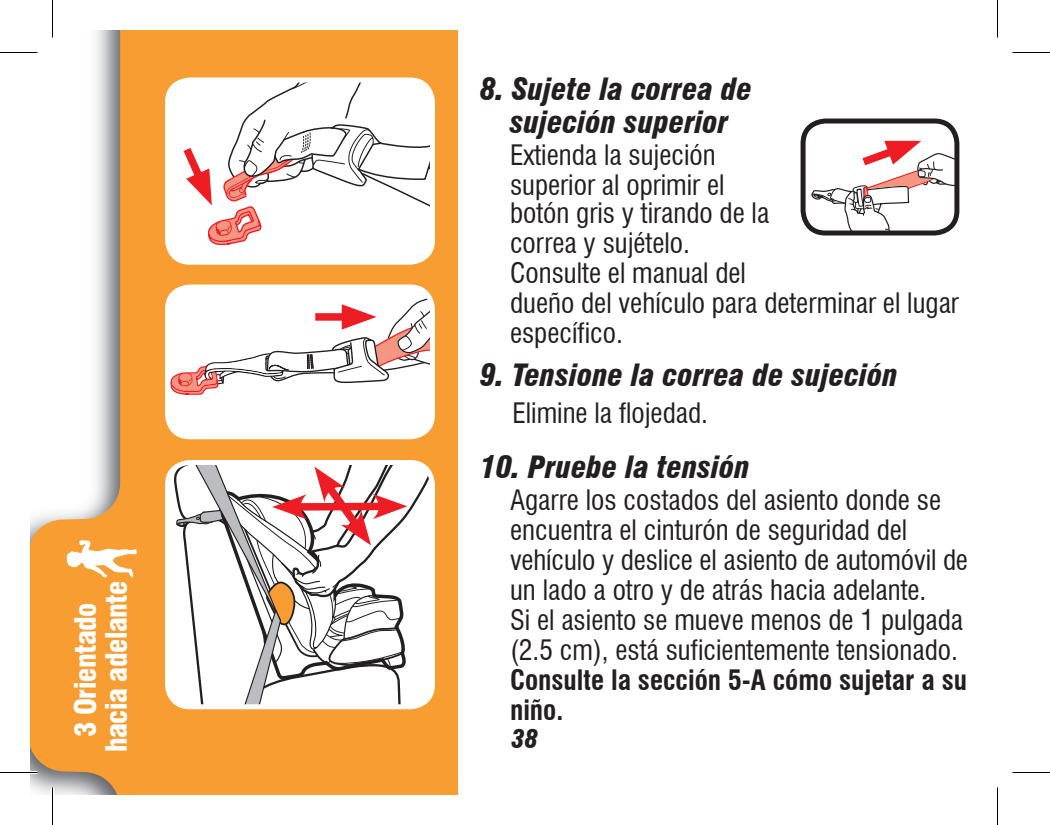
<style>
.page{position:relative;width:1050px;height:825px;background:#fff}
.page>*{position:absolute;margin:0;border:0;box-sizing:border-box;transform-origin:0 0}
.t1{font:italic 900 condensed 30px/32.5px "Swiss 721 BT";color:#231f20;text-align:center}
.t2{font:900 condensed 28.75px/31px "Swiss 721 BT";letter-spacing:-.02em;color:#fff;text-align:center}
.t3{font:condensed 27.5px/30px "Swiss 721 BT";color:#231f20}
.t4{font:italic 900 condensed 25px "Swiss 721 BT";color:#231f20}
.s1{font-weight:700}
</style>
<div class="page">
<svg style="left:30px;top:30px;width:428px;height:765px;fill:#f89d31"></svg>
<svg style="left:66px;top:540px;width:71px;height:38px"></svg>
<div style="left:168px;top:80px;width:264px;height:182px;background:#fff;border-radius:22px"></div>
<div style="left:165px;top:78px;width:270px;height:187px;border:5px solid #fff;border-radius:22px"></div>
<svg style="left:177px;top:80px;width:255px;height:165px"></svg>
<div style="left:168px;top:287px;width:264px;height:150px;background:#fff;border-radius:22px"></div>
<div style="left:165px;top:285px;width:270px;height:154px;border:5px solid #fff;border-radius:22px"></div>
<svg style="left:170px;top:287px;width:262px;height:108px"></svg>
<div style="left:801px;top:119px;width:158px;height:117px;border:5px solid #231f20;border-radius:22px"></div>
<svg style="left:811px;top:138px;width:146px;height:95px"></svg>
<div style="left:165px;top:460px;width:270px;height:249px;border:5px solid #fff;border-radius:22px"></div>
<svg style="left:174px;top:462px;width:258px;height:245px"></svg>
<hr style="left:0;top:51px;width:38px;height:3px;background:#fff">
<hr style="left:0;top:771px;width:38px;height:3px;background:#fff">
<hr style="left:51px;top:0;width:3px;height:38px;background:#fff">
<hr style="left:51px;top:788px;width:3px;height:37px;background:#fff">
<hr style="left:0;top:52px;width:38px;height:1px;background:#000">
<hr style="left:1012px;top:52px;width:38px;height:1px;background:#000">
<hr style="left:0;top:772px;width:38px;height:1px;background:#000">
<hr style="left:1012px;top:772px;width:38px;height:1px;background:#000">
<hr style="left:52px;top:0;width:1px;height:38px;background:#000">
<hr style="left:52px;top:788px;width:1px;height:37px;background:#000">
<hr style="left:997px;top:0;width:1px;height:38px;background:#000">
<hr style="left:997px;top:788px;width:1px;height:37px;background:#000">
<p class="t2" style="left:70px;top:752px;width:173px;rotate:-90deg">3 Orientado hacia adelante</p>
<p class="t1" style="left:480px;top:73px;width:274px">8. Sujete la correa de sujeción superior</p>
<p class="t3" style="left:510px;top:140px;width:216px">Extienda la sujeción superior al oprimir el</p>
<p class="t3" style="left:510px;top:198px;width:450px">botón gris y tirando de la<br>correa y sujételo.<br>Consulte el manual del<br>dueño del vehículo para determinar el lugar específico.</p>
<p class="t1" style="left:480px;top:359px;width:419px">9. Tensione la correa de sujeción</p>
<p class="t3" style="left:512px;top:398px;width:197px">Elimine la flojedad.</p>
<p class="t1" style="left:480px;top:450px;width:271px">10. Pruebe la tensión</p>
<p class="t3" style="left:510px;top:485px;width:460px">Agarre los costados del asiento donde se encuentra el cinturón de seguridad del vehículo y deslice el asiento de automóvil de un lado a otro y de atrás hacia adelante.<br>Si el asiento se mueve menos de 1 pulgada (2.5 cm), está suficientemente tensionado.<br><span class="s1">Consulte la sección 5-A cómo sujetar a su niño.</span></p>
<p class="t4" style="left:512px;top:724px;width:28px">38</p>
</div>
